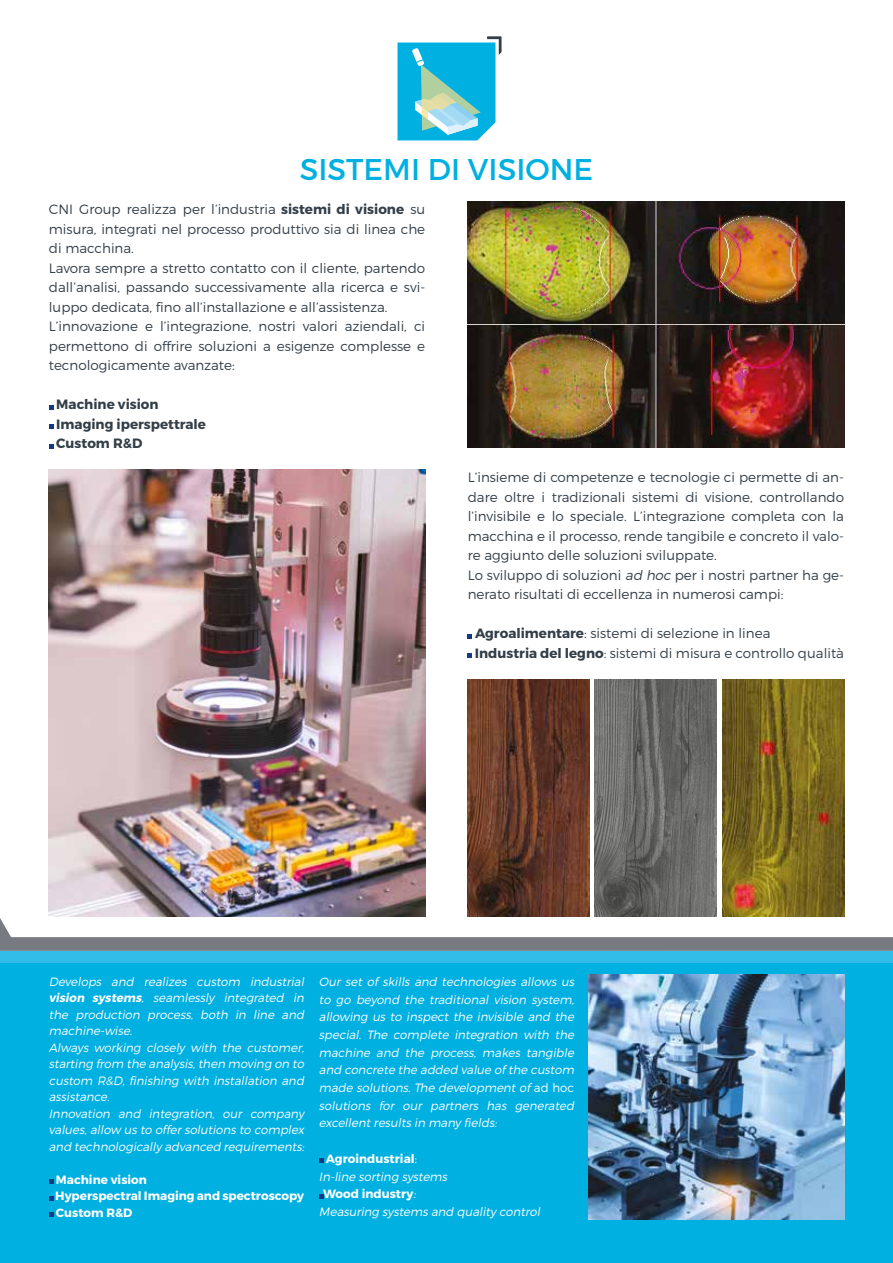
<style>
.page{position:relative;width:893px;height:1263px;background:#fff}
.page>*{position:absolute;margin:0;border:0;box-sizing:border-box;transform-origin:0 0}
.t1{font:30px "Montserrat";color:#00b0e1}
.t2{font:300 13.5px/19.5px "Montserrat";color:#333e48}
.t3{font:700 13.5px/19.5px "Montserrat";color:#333e48}
.t4{font:italic 300 12px/16.5px "Montserrat";letter-spacing:-.005em;color:#fff}
.t5{font:700 12px/16.5px "Montserrat";color:#fff}
.s1{font-weight:700}
.s2{font-style:italic}
.s3{font-style:normal}
.s4{font-weight:300}
.s5{font-weight:300;font-style:italic}
</style>
<div class="page">
<div style="left:0;top:951px;width:893px;height:13px;background:#31bde7"></div>
<div style="left:0;top:963px;width:893px;height:300px;background:#00b0e1"></div>
<div style="left:0;top:937px;width:893px;height:14px;background:#787a82"></div>
<svg style="left:0;top:918px;width:12px;height:20px"></svg>
<svg style="left:397px;top:36px;width:105px;height:104px;background:#4fc4de"></svg>
<svg style="left:468px;top:634px;width:4px;height:4px"></svg>
<svg style="left:468px;top:653px;width:4px;height:5px"></svg>
<svg style="left:49px;top:405px;width:4px;height:4px"></svg>
<svg style="left:49px;top:425px;width:4px;height:4px"></svg>
<svg style="left:49px;top:444px;width:4px;height:4px"></svg>
<img style="left:49px;top:469px;width:376px;height:447px">
<svg style="left:49px;top:1179px;width:4px;height:5px"></svg>
<svg style="left:49px;top:1196px;width:4px;height:4px"></svg>
<svg style="left:49px;top:1212px;width:4px;height:5px"></svg>
<svg style="left:319px;top:1158px;width:4px;height:5px"></svg>
<svg style="left:319px;top:1194px;width:4px;height:4px"></svg>
<img style="left:589px;top:974px;width:255px;height:246px">
<img style="left:468px;top:201px;width:376px;height:246px">
<img style="left:468px;top:679px;width:122px;height:237px">
<img style="left:595px;top:679px;width:122px;height:237px">
<img style="left:722px;top:679px;width:122px;height:237px">
<h1 class="t1" style="left:300px;top:151px;width:295px">SISTEMI DI VISIONE</h1>
<p class="t2" style="left:49px;top:200px;width:378px">CNI Group realizza per l’industria <span class="s1">sistemi di visione</span> su misura, integrati nel processo produttivo sia di linea che di macchina.<br>Lavora sempre a stretto contatto con il cliente, partendo dall’analisi, passando successivamente alla ricerca e svi&shy;luppo dedicata, fino all’installazione e all’assistenza.<br>L’innovazione e l’integrazione, nostri valori aziendali, ci permettono di offrire soluzioni a esigenze complesse e tecnologicamente avanzate:</p>
<p class="t3" style="left:56px;top:395px;width:151px">Machine vision<br>Imaging iperspettrale<br>Custom R&amp;D</p>
<p class="t2" style="left:468px;top:467px;width:378px">L’insieme di competenze e tecnologie ci permette di an&shy;dare oltre i tradizionali sistemi di visione, controllando l’invisibile e lo speciale. L’integrazione completa con la macchina e il processo, rende tangibile e concreto il valo&shy;re aggiunto delle soluzioni sviluppate.<br>Lo sviluppo di soluzioni <span class="s2">ad hoc</span> per i nostri partner ha ge&shy;nerato risultati di eccellenza in numerosi campi:</p>
<p class="t2" style="left:475px;top:623px;width:371px"><span class="s1">Agroalimentare</span>: sistemi di selezione in linea<br><span class="s1">Industria del legno</span>: sistemi di misura e controllo qualità</p>
<p class="t4" style="left:49px;top:973px;width:259px">Develops and realizes custom industrial <span class="s1">vision systems</span>, seamlessly integrated in the production process, both in line and machine-wise.<br>Always working closely with the customer, starting from the analysis,then moving on to custom R&amp;D, finishing with installation and assistance.<br>Innovation and integration, our company values, allow us to offer solutions to complex and technologically advanced requirements:</p>
<p class="t5" style="left:55px;top:1171px;width:250px">Machine vision<br>Hyperspectral Imaging and spectroscopy<br>Custom R&amp;D</p>
<p class="t4" style="left:319px;top:972px;width:259px;line-height:17.7px">Our set of skills and technologies allows us to go beyond the traditional vision system, allowing us to inspect the invisible and the special. The complete integration with the machine and the process, makes tangible and concrete the added value of the custom made solutions. The development of <span class="s3">a d h o c </span>solutions for our partners has generated excellent results in many fields:</p>
<p class="t5" style="left:326px;top:1150px;width:93px">Agroindustrial<span class="s4">:</span></p>
<p class="t4" style="left:319px;top:1168px;width:132px">In-line sorting systems</p>
<p class="t5" style="left:323px;top:1186px;width:97px">Wood industry<span class="s5">:</span></p>
<p class="t4" style="left:319px;top:1203px;width:225px">Measuring systems and quality control</p>
</div>
